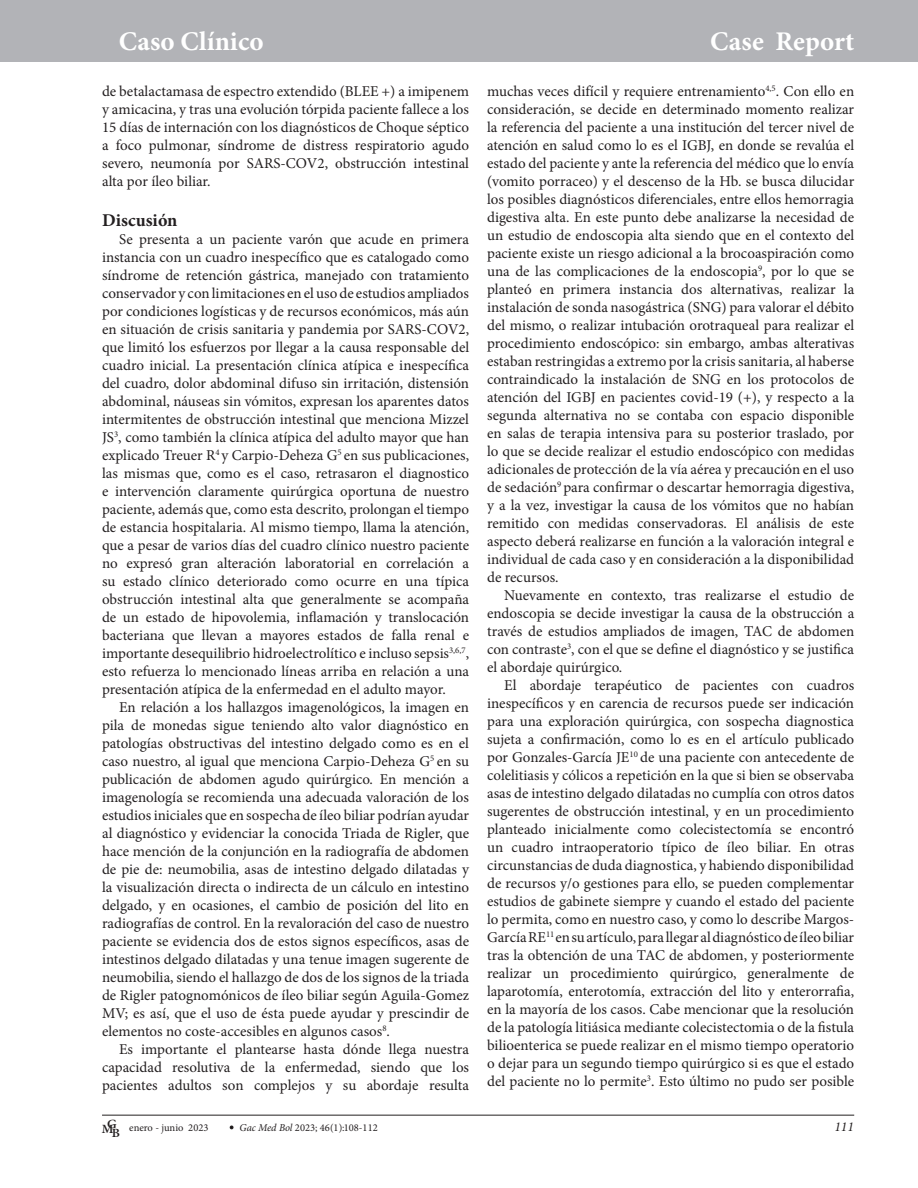
<style>
.page{position:relative;width:918px;height:1188px;background:#fff}
.page>*{position:absolute;margin:0;border:0;box-sizing:border-box;transform-origin:0 0}
.t1{font:700 27px "Minion Pro";letter-spacing:.005em;color:#fff}
.t2{font:700 18px "Minion Pro";color:#231f20}
.t3{font:15px/18px "Minion Pro";color:#231f20;text-align:justify}
.t4{font:italic 13.5px "Minion Pro";color:#231f20}
.t5{font:600 12.6px "Minion Pro";color:#231f20;scale:1.05 1}
.t6{font:10.5px "Minion Pro";color:#231f20}
.s1{font-weight:600;font-size:12.6px}
.s2{font-style:italic}
</style>
<div class="page">
<div style="left:0;top:1px;width:918px;height:61px;background:#b2b3b7"></div>
<hr style="left:102px;top:1115px;width:752px;height:1px;background:#231f20">
<svg style="left:230px;top:1126px;width:4px;height:3px"></svg>
<h1 class="t1" style="left:119px;top:23px;width:146px">Caso Clínico</h1>
<h1 class="t1" style="left:710px;top:23px;width:146px">Case Report</h1>
<p class="t3" style="left:102px;top:82px;width:369px">de betalactamasa de espectro extendido (BLEE +) a imipenem y amicacina, y tras una evolución tórpida paciente fallece a los 15 días de internación con los diagnósticos de Choque séptico a foco pulmonar, síndrome de distress respiratorio agudo severo, neumonía por SARS-COV2, obstrucción intestinal alta por íleo biliar.</p>
<p class="t2" style="left:102px;top:207px;width:77px">Discusión</p>
<p class="t3" style="left:102px;top:230px;width:369px;text-indent:17px">Se presenta a un paciente varón que acude en primera instancia con un cuadro inespecífico que es catalogado como síndrome de retención gástrica, manejado con tratamiento conservador y con limitaciones en el uso de estudios ampliados por condiciones logísticas y de recursos económicos, más aún en situación de crisis sanitaria y pandemia por SARS-COV2, que limitó los esfuerzos por llegar a la causa responsable del cuadro inicial. La presentación clínica atípica e inespecífica del cuadro, dolor abdominal difuso sin irritación, distensión abdominal, náuseas sin vómitos, expresan los aparentes datos intermitentes de obstrucción intestinal que menciona Mizzel JS<sup>3</sup>, como también la clínica atípica del adulto mayor que han explicado Treuer R<sup>4</sup> y Carpio-Deheza G<sup>5</sup> en sus publicaciones, las mismas que, como es el caso, retrasaron el diagnostico e intervención claramente quirúrgica oportuna de nuestro paciente, además que, como esta descrito, prolongan el tiempo de estancia hospitalaria. Al mismo tiempo, llama la atención, que a pesar de varios días del cuadro clínico nuestro paciente no expresó gran alteración laboratorial en correlación a su estado clínico deteriorado como ocurre en una típica obstrucción intestinal alta que generalmente se acompaña de un estado de hipovolemia, inflamación y translocación bacteriana que llevan a mayores estados de falla renal e importante desequilibrio hidroelectrolítico e incluso sepsis<sup>3,6,7</sup>, esto refuerza lo mencionado líneas arriba en relación a una presentación atípica de la enfermedad en el adulto mayor.</p>
<p class="t3" style="left:102px;top:698px;width:369px;text-indent:17px">En relación a los hallazgos imagenológicos, la imagen en pila de monedas sigue teniendo alto valor diagnóstico en patologías obstructivas del intestino delgado como es en el caso nuestro, al igual que menciona Carpio-Deheza G<sup>5</sup> en su publicación de abdomen agudo quirúrgico. En mención a imagenología se recomienda una adecuada valoración de los estudios iniciales que en sospecha de íleo biliar podrían ayudar al diagnóstico y evidenciar la conocida Triada de Rigler, que hace mención de la conjunción en la radiografía de abdomen de pie de: neumobilia, asas de intestino delgado dilatadas y la visualización directa o indirecta de un cálculo en intestino delgado, y en ocasiones, el cambio de posición del lito en radiografías de control. En la revaloración del caso de nuestro paciente se evidencia dos de estos signos específicos, asas de intestinos delgado dilatadas y una tenue imagen sugerente de neumobilia, siendo el hallazgo de dos de los signos de la triada de Rigler patognomónicos de íleo biliar según Aguila-Gomez MV; es así, que el uso de ésta puede ayudar y prescindir de elementos no coste-accesibles en algunos casos<sup>8</sup>.</p>
<p class="t3" style="left:102px;top:1040px;width:369px;text-indent:17px">Es importante el plantearse hasta dónde llega nuestra capacidad resolutiva de la enfermedad, siendo que los pacientes adultos son complejos y su abordaje resulta</p>
<p class="t3" style="left:487px;top:82px;width:369px">muchas veces difícil y requiere entrenamiento<sup>4,5</sup>. Con ello en consideración, se decide en determinado momento realizar la referencia del paciente a una institución del tercer nivel de atención en salud como lo es el IGBJ, en donde se revalúa el estado del paciente y ante la referencia del médico que lo envía (vomito porraceo) y el descenso de la Hb. se busca dilucidar los posibles diagnósticos diferenciales, entre ellos hemorragia digestiva alta. En este punto debe analizarse la necesidad de un estudio de endoscopia alta siendo que en el contexto del paciente existe un riesgo adicional a la brocoaspiración como una de las complicaciones de la endoscopia<sup>9</sup>, por lo que se planteó en primera instancia dos alternativas, realizar la instalación de sonda nasogástrica (SNG) para valorar el débito del mismo, o realizar intubación orotraqueal para realizar el procedimiento endoscópico: sin embargo, ambas alterativas estaban restringidas a extremo por la crisis sanitaria, al haberse contraindicado la instalación de SNG en los protocolos de atención del IGBJ en pacientes covid-19 (+), y respecto a la segunda alternativa no se contaba con espacio disponible en salas de terapia intensiva para su posterior traslado, por lo que se decide realizar el estudio endoscópico con medidas adicionales de protección de la vía aérea y precaución en el uso de sedación<sup>9</sup> para confirmar o descartar hemorragia digestiva, y a la vez, investigar la causa de los vómitos que no habían remitido con medidas conservadoras. El análisis de este aspecto deberá realizarse en función a la valoración integral e individual de cada caso y en consideración a la disponibilidad de recursos.</p>
<p class="t3" style="left:487px;top:586px;width:369px;text-indent:17px">Nuevamente en contexto, tras realizarse el estudio de endoscopia se decide investigar la causa de la obstrucción a través de estudios ampliados de imagen, TAC de abdomen con contraste<sup>3</sup>, con el que se define el diagnóstico y se justifica el abordaje quirúrgico.</p>
<p class="t3" style="left:487px;top:676px;width:369px;text-indent:17px">El abordaje terapéutico de pacientes con cuadros inespecíficos y en carencia de recursos puede ser indicación para una exploración quirúrgica, con sospecha diagnostica sujeta a confirmación, como lo es en el artículo publicado por Gonzales-García JE<sup>10</sup> de una paciente con antecedente de colelitiasis y cólicos a repetición en la que si bien se observaba asas de intestino delgado dilatadas no cumplía con otros datos sugerentes de obstrucción intestinal, y en un procedimiento planteado inicialmente como colecistectomía se encontró un cuadro intraoperatorio típico de íleo biliar. En otras circunstancias de duda diagnostica, y habiendo disponibilidad de recursos y/o gestiones para ello, se pueden complementar estudios de gabinete siempre y cuando el estado del paciente lo permita, como en nuestro caso, y como lo describe Margos-García RE<sup>11</sup> en su artículo, para llegar al diagnóstico de íleo biliar tras la obtención de una TAC de abdomen, y posteriormente realizar un procedimiento quirúrgico, generalmente de laparotomía, enterotomía, extracción del lito y enterorrafia, en la mayoría de los casos. Cabe mencionar que la resolución de la patología litiásica mediante colecistectomia o de la fistula bilioenterica se puede realizar en el mismo tiempo operatorio o dejar para un segundo tiempo quirúrgico si es que el estado del paciente no lo permite<sup>3</sup>. Esto último no pudo ser posible</p>
<p class="t5" style="left:102px;top:1118px;width:16px">MG</p>
<p class="t4" style="left:834px;top:1118px;width:21px">111</p>
<p class="t6" style="left:112px;top:1121px;width:98px"><span class="s1">B</span> enero - junio 2023</p>
<p class="t6" style="left:240px;top:1121px;width:140px"><span class="s2">Gac Med Bol</span> 2023; 46(1):108-112</p>
</div>
